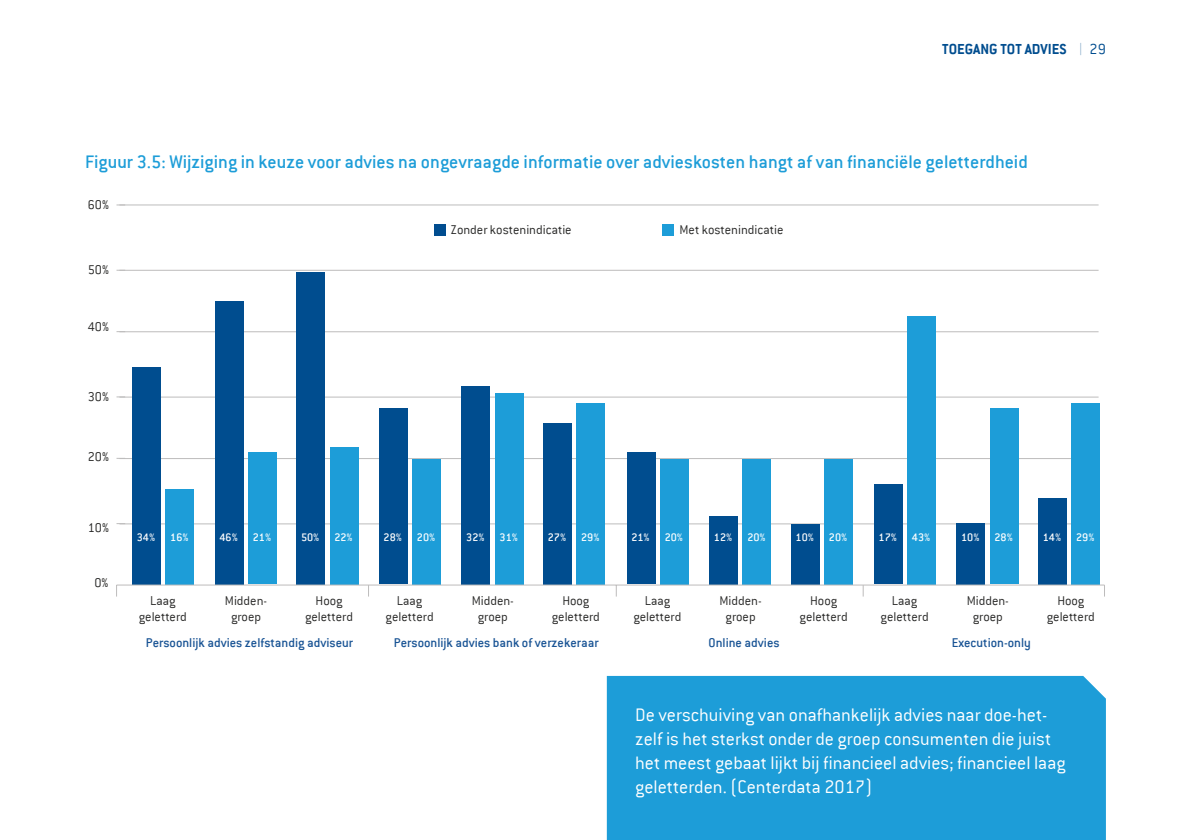
<style>
.page{position:relative;width:1191px;height:840px;background:#fff}
.page>*{position:absolute;margin:0;border:0;box-sizing:border-box;transform-origin:0 0}
.t1{font:300 20px/24px "Conduit ITC";color:#fff}
.t2{font:500 20px "Conduit ITC";color:#1d9dd8}
.t3{font:700 16px "Conduit ITC";color:#004d8f}
.t4{font:300 14px/16px "Conduit ITC";color:#282827;text-align:center}
.t5{font:500 14px "Conduit ITC";color:#185394}
.t6{font:500 12px "Conduit ITC";color:#fff}
.s1{font-family:"Intro";font-weight:100}
.s2{font-weight:300}
</style>
<div class="page">
<div style="left:607px;top:675px;width:499px;height:164px;background:#1d9dd8"></div>
<hr style="left:119px;top:204px;width:979px;height:1px;background:#bdbcbc">
<hr style="left:119px;top:270px;width:979px;height:1px;background:#bdbcbc">
<hr style="left:119px;top:331px;width:979px;height:1px;background:#bdbcbc">
<hr style="left:119px;top:396px;width:979px;height:1px;background:#bdbcbc">
<hr style="left:119px;top:458px;width:979px;height:1px;background:#bdbcbc">
<hr style="left:119px;top:523px;width:979px;height:1px;background:#bdbcbc">
<div style="left:132px;top:367px;width:29px;height:217px;background:#004d8f"></div>
<div style="left:379px;top:408px;width:28px;height:176px;background:#004d8f"></div>
<div style="left:627px;top:452px;width:28px;height:132px;background:#004d8f"></div>
<div style="left:874px;top:484px;width:28px;height:100px;background:#004d8f"></div>
<div style="left:215px;top:300px;width:28px;height:284px;background:#004d8f"></div>
<div style="left:461px;top:385px;width:29px;height:199px;background:#004d8f"></div>
<div style="left:709px;top:516px;width:29px;height:68px;background:#004d8f"></div>
<div style="left:956px;top:523px;width:29px;height:61px;background:#004d8f"></div>
<div style="left:296px;top:272px;width:29px;height:312px;background:#004d8f"></div>
<div style="left:543px;top:423px;width:29px;height:161px;background:#004d8f"></div>
<div style="left:791px;top:524px;width:28px;height:60px;background:#004d8f"></div>
<div style="left:1038px;top:498px;width:28px;height:86px;background:#004d8f"></div>
<div style="left:166px;top:489px;width:28px;height:95px;background:#1d9dd8"></div>
<div style="left:412px;top:459px;width:29px;height:125px;background:#1d9dd8"></div>
<div style="left:660px;top:459px;width:28px;height:125px;background:#1d9dd8"></div>
<div style="left:907px;top:316px;width:29px;height:268px;background:#1d9dd8"></div>
<div style="left:248px;top:452px;width:29px;height:132px;background:#1d9dd8"></div>
<div style="left:495px;top:392px;width:28px;height:192px;background:#1d9dd8"></div>
<div style="left:742px;top:459px;width:29px;height:125px;background:#1d9dd8"></div>
<div style="left:990px;top:408px;width:28px;height:176px;background:#1d9dd8"></div>
<div style="left:330px;top:447px;width:28px;height:137px;background:#1d9dd8"></div>
<div style="left:576px;top:402px;width:29px;height:182px;background:#1d9dd8"></div>
<div style="left:824px;top:459px;width:29px;height:125px;background:#1d9dd8"></div>
<div style="left:1071px;top:402px;width:29px;height:182px;background:#1d9dd8"></div>
<hr style="left:125px;top:584px;width:979px;height:1px;background:#bdbcbc">
<svg style="left:616px;top:584px;width:1px;height:12px"></svg>
<svg style="left:116px;top:584px;width:9px;height:12px"></svg>
<svg style="left:863px;top:584px;width:1px;height:12px"></svg>
<svg style="left:368px;top:584px;width:1px;height:12px"></svg>
<div style="left:434px;top:224px;width:12px;height:11px;background:#004d8f"></div>
<div style="left:661px;top:224px;width:12px;height:11px;background:#1d9dd8"></div>
<svg style="left:1104px;top:584px;width:1px;height:12px"></svg>
<p class="t3" style="left:942px;top:40px;width:165px">TOEGANG TOT ADVIES <span class="s1">|</span> <span class="s2">29</span></p>
<h1 class="t2" style="left:85px;top:151px;width:944px">Figuur 3.5: Wijziging in keuze voor advies na ongevraagde informatie over advieskosten hangt af van financiële geletterdheid</h1>
<p class="t4" style="left:88px;top:196px;width:23px">60%</p>
<p class="t4" style="left:88px;top:262px;width:23px">50%</p>
<p class="t4" style="left:88px;top:319px;width:23px">40%</p>
<p class="t4" style="left:88px;top:389px;width:23px">30%</p>
<p class="t4" style="left:88px;top:448px;width:23px">20%</p>
<p class="t4" style="left:88px;top:519px;width:23px">10%</p>
<p class="t4" style="left:94px;top:574px;width:15px">0%</p>
<p class="t4" style="left:451px;top:222px;width:122px">Zonder kostenindicatie</p>
<p class="t4" style="left:679px;top:222px;width:105px">Met kostenindicatie</p>
<p class="t6" style="left:137px;top:530px;width:53px">34% 16%</p>
<p class="t6" style="left:219px;top:530px;width:53px">46% 21%</p>
<p class="t6" style="left:301px;top:530px;width:53px">50% 22%</p>
<p class="t6" style="left:383px;top:530px;width:53px">28% 20%</p>
<p class="t6" style="left:466px;top:530px;width:53px">32% 31%</p>
<p class="t6" style="left:548px;top:530px;width:53px">27% 29%</p>
<p class="t6" style="left:631px;top:530px;width:53px">21% 20%</p>
<p class="t6" style="left:714px;top:530px;width:53px">12% 20%</p>
<p class="t6" style="left:795px;top:530px;width:53px">10% 20%</p>
<p class="t6" style="left:878px;top:530px;width:53px">17% 43%</p>
<p class="t6" style="left:961px;top:530px;width:53px">10% 28%</p>
<p class="t6" style="left:1042px;top:530px;width:53px">14% 29%</p>
<p class="t4" style="left:225px;top:592px;width:44px">Midden&shy;groep</p>
<p class="t4" style="left:472px;top:592px;width:44px">Midden&shy;groep</p>
<p class="t4" style="left:719px;top:592px;width:44px">Midden&shy;groep</p>
<p class="t4" style="left:966px;top:592px;width:44px">Midden&shy;groep</p>
<p class="t4" style="left:139px;top:592px;width:50px">Laag geletterd</p>
<p class="t4" style="left:385px;top:592px;width:50px">Laag geletterd</p>
<p class="t4" style="left:633px;top:592px;width:50px">Laag geletterd</p>
<p class="t4" style="left:880px;top:592px;width:50px">Laag geletterd</p>
<p class="t5" style="left:146px;top:634px;width:209px">Persoonlijk advies zelfstandig adviseur</p>
<p class="t5" style="left:394px;top:634px;width:206px">Persoonlijk advies bank of verzekeraar</p>
<p class="t5" style="left:708px;top:634px;width:72px">Online advies</p>
<p class="t5" style="left:951px;top:634px;width:81px">Execution-only</p>
<p class="t4" style="left:305px;top:592px;width:50px">Hoog geletterd</p>
<p class="t4" style="left:552px;top:592px;width:50px">Hoog geletterd</p>
<p class="t4" style="left:799px;top:592px;width:50px">Hoog geletterd</p>
<p class="t4" style="left:1046px;top:592px;width:50px">Hoog geletterd</p>
<h1 class="t1" style="left:635px;top:702px;width:432px">De verschuiving van onafhankelijk advies naar doe-het&shy;zelf is het sterkst onder de groep consumenten die juist het meest gebaat lijkt bij financieel advies; financieel laag geletterden. (Centerdata 2017)</h1>
</div>
